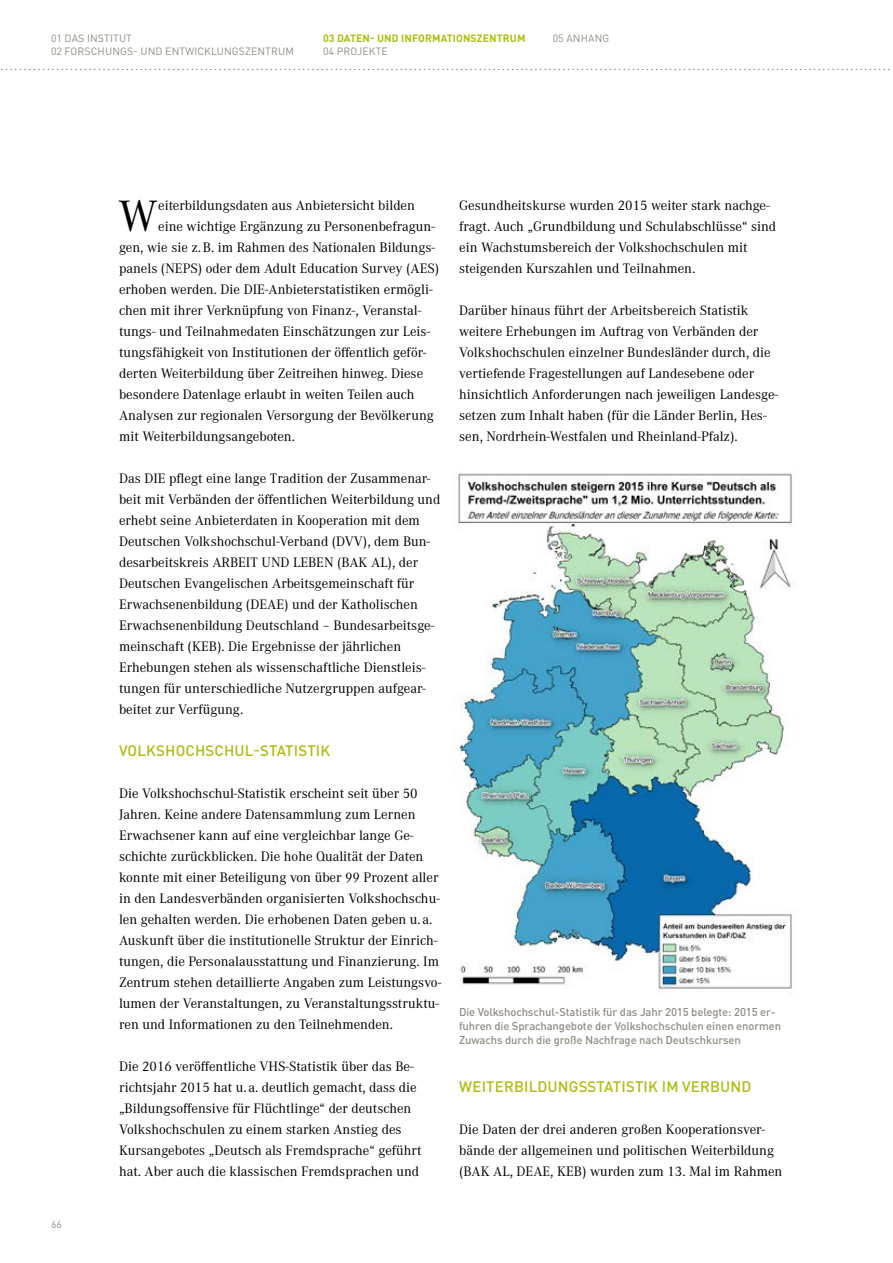
<style>
.page{position:relative;width:893px;height:1263px;background:#fff}
.page>*{position:absolute;margin:0;border:0;box-sizing:border-box;transform-origin:0 0}
.t1{font:45.6px "Corporate A";color:#000}
.t2{font:500 15px "DIN Pro";letter-spacing:.01em;color:#aebd10}
.t3{font:14.25px/21px "Corporate A";color:#000}
.t4{font:500 11.25px/14.2px "DIN Pro";letter-spacing:-.01em;color:#918d82}
.t5{font:10.5px/12.6px "DIN Pro";letter-spacing:.01em;color:#918d82}
.t6{font:700 10.5px "DIN Pro";letter-spacing:.01em;color:#aebd10}
</style>
<div class="page">
<svg style="left:1px;top:69px;width:892px;height:1px"></svg>
<img style="left:458px;top:473px;width:334px;height:516px">
<p class="t5" style="left:51px;top:31px;width:244px">01 DAS INSTITUT<br>02 FORSCHUNGS- UND ENTWICKLUNGSZENTRUM</p>
<p class="t6" style="left:323px;top:29px;width:204px">03 DATEN- UND INFORMATIONSZENTRUM</p>
<p class="t5" style="left:323px;top:44px;width:66px">04 PROJEKTE</p>
<p class="t5" style="left:553px;top:31px;width:58px">05 ANHANG</p>
<p class="t5" style="left:51px;top:1217px;width:12px">66</p>
<h1 class="t1" style="left:118px;top:191px;width:41px">W</h1>
<p class="t3" style="left:158px;top:195px;width:258px">eiterbildungsdaten aus Anbietersicht bilden</p>
<p class="t3" style="left:158px;top:216px;width:278px">eine wichtige Ergänzung zu Personenbefragun-</p>
<p class="t3" style="left:119px;top:237px;width:318px">gen, wie sie z.B. im Rahmen des Nationalen Bildungs-</p>
<p class="t3" style="left:119px;top:258px;width:322px">panels (NEPS) oder dem Adult Education Survey (AES)</p>
<p class="t3" style="left:119px;top:279px;width:315px">erhoben werden. Die DIE-Anbieterstatistiken ermögli-</p>
<p class="t3" style="left:119px;top:300px;width:304px">chen mit ihrer Verknüpfung von Finanz-, Veranstal-</p>
<p class="t3" style="left:119px;top:321px;width:313px">tungs- und Teilnahmedaten Einschätzungen zur Leis-</p>
<p class="t3" style="left:119px;top:342px;width:309px">tungsfähigkeit von Institutionen der öffentlich geför-</p>
<p class="t3" style="left:119px;top:363px;width:306px">derten Weiterbildung über Zeitreihen hinweg. Diese</p>
<p class="t3" style="left:119px;top:384px;width:297px">besondere Datenlage erlaubt in weiten Teilen auch</p>
<p class="t3" style="left:119px;top:405px;width:316px">Analysen zur regionalen Versorgung der Bevölkerung</p>
<p class="t3" style="left:119px;top:426px;width:177px">mit Weiterbildungsangeboten.</p>
<p class="t3" style="left:119px;top:468px;width:323px">Das DIE pflegt eine lange Tradition der Zusammenar&shy;beit mit Verbänden der öffentlichen Weiterbildung und erhebt seine Anbieterdaten in Kooperation mit dem Deutschen Volkshochschul-Verband (DVV), dem Bun&shy;desarbeitskreis ARBEIT UND LEBEN (BAK AL), der Deutschen Evangelischen Arbeitsgemeinschaft für Erwachsenenbildung (DEAE) und der Katholischen Erwachsenenbildung Deutschland – Bundesarbeitsge&shy;meinschaft (KEB). Die Ergebnisse der jährlichen Erhebungen stehen als wissenschaftliche Dienstleis&shy;tungen für unterschiedliche Nutzergruppen aufgear&shy;beitet zur Verfügung.</p>
<p class="t2" style="left:119px;top:738px;width:213px">VOLKSHOCHSCHUL-STATISTIK</p>
<p class="t3" style="left:119px;top:783px;width:324px">Die Volkshochschul-Statistik erscheint seit über 50<br>Jahren. Keine andere Datensammlung zum Lernen Erwachsener kann auf eine vergleichbar lange Ge&shy;schichte zurückblicken. Die hohe Qualität der Daten konnte mit einer Beteiligung von über 99 Prozent aller in den Landesverbänden organisierten Volkshochschu&shy;len gehalten werden. Die erhobenen Daten geben u. a.<br>Auskunft über die institutionelle Struktur der Einrich&shy;tungen, die Personalausstattung und Finanzierung. Im Zentrum stehen detaillierte Angaben zum Leistungsvo&shy;lumen der Veranstaltungen, zu Veranstaltungsstruktu&shy;ren und Informationen zu den Teilnehmenden.</p>
<p class="t3" style="left:119px;top:1056px;width:304px">Die 2016 veröffentliche VHS-Statistik über das Be&shy;richtsjahr 2015 hat u. a. deutlich gemacht, dass die „Bildungsoffensive für Flüchtlinge“ der deutschen Volkshochschulen zu einem starken Anstieg des Kursangebotes „Deutsch als Fremdsprache“ geführt hat. Aber auch die klassischen Fremdsprachen und</p>
<p class="t3" style="left:459px;top:195px;width:318px">Gesundheitskurse wurden 2015 weiter stark nachge&shy;fragt. Auch „Grundbildung und Schulabschlüsse“ sind ein Wachstumsbereich der Volkshochschulen mit steigenden Kurszahlen und Teilnahmen.</p>
<p class="t3" style="left:459px;top:300px;width:321px">Darüber hinaus führt der Arbeitsbereich Statistik weitere Erhebungen im Auftrag von Verbänden der Volkshochschulen einzelner Bundesländer durch, die vertiefende Fragestellungen auf Landesebene oder hinsichtlich Anforderungen nach jeweiligen Landesge&shy;setzen zum Inhalt haben (für die Länder Berlin, Hes&shy;sen, Nordrhein-Westfalen und Rheinland-Pfalz).</p>
<p class="t4" style="left:459px;top:1003px;width:324px">Die Volkshochschul-Statistik für das Jahr 2015 belegte: 2015 er&shy;fuhren die Sprachangebote der Volkshochschulen einen enormen<br>Zuwachs durch die große Nachfrage nach Deutschkursen</p>
<p class="t2" style="left:459px;top:1074px;width:294px">WEITERBILDUNGSSTATISTIK IM VERBUND</p>
<p class="t3" style="left:459px;top:1119px;width:325px">Die Daten der drei anderen großen Kooperationsver&shy;bände der allgemeinen und politischen Weiterbildung (BAK AL, DEAE, KEB) wurden zum 13. Mal im Rahmen</p>
</div>
